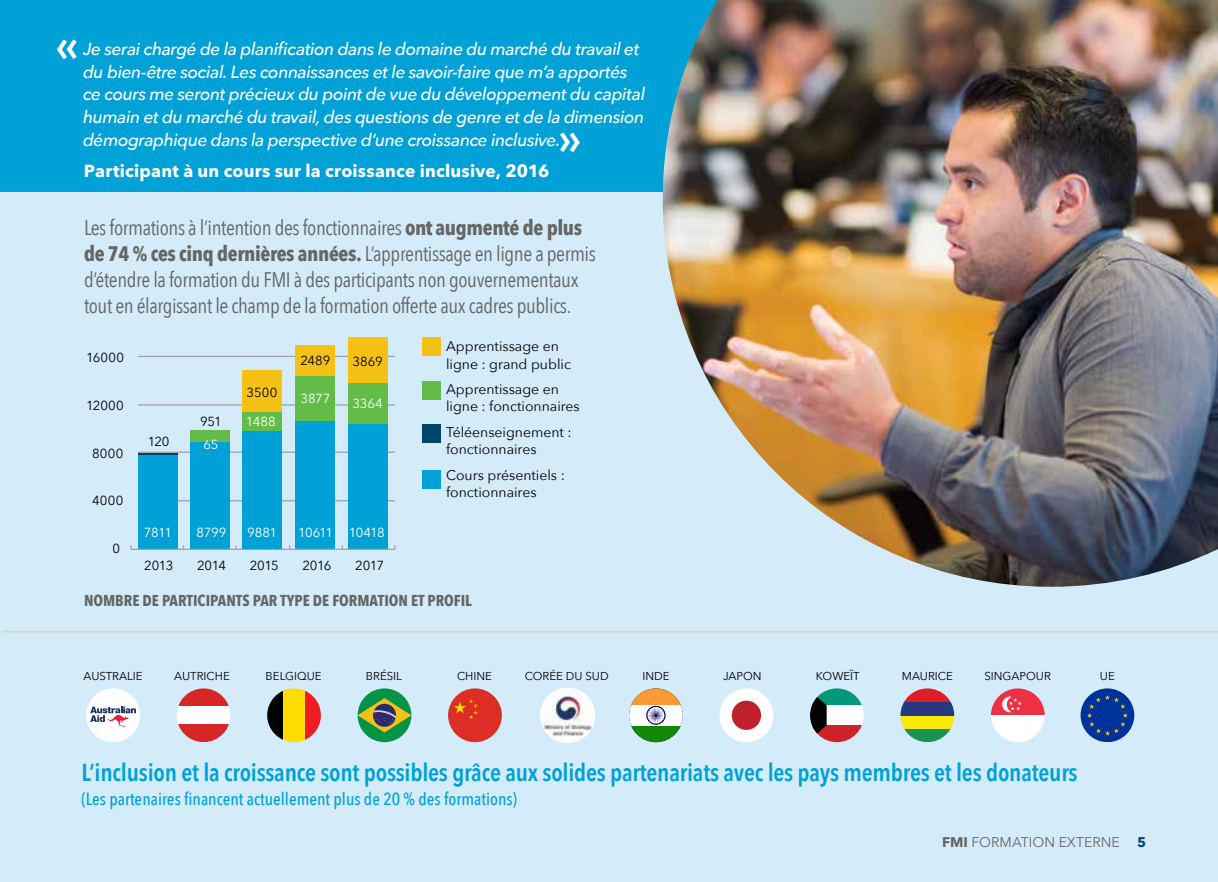
<style>
.page{position:relative;width:1218px;height:882px;background:#d4ecfa}
.page>*{position:absolute;margin:0;border:0;box-sizing:border-box;transform-origin:0 0}
.t1{font:600 43.75px "Avenir Next";color:#fff}
.t2{font:600 24.5px "Avenir Next Condensed";letter-spacing:-.01em;color:#00a1d7}
.t3{font:21px/26.2px "Avenir Next Condensed";letter-spacing:-.02em;color:#656665}
.t4{font:italic 500 17.5px/22.8px "Avenir Next";letter-spacing:-.025em;color:#fff}
.t5{font:500 17.5px "Avenir Next Condensed";color:#00a1d7}
.t6{font:700 17.5px "Avenir Next";letter-spacing:.01em;color:#fff}
.t7{font:700 15.75px "Avenir Next Condensed";color:#656665}
.t8{font:14px/17.5px "Avenir Next";color:#000}
.t9{font:14px "Avenir Next";color:#656665}
.t10{font:13.12px "Avenir Next";letter-spacing:-.01em;color:#010101}
.t11{font:13.12px "Avenir Next";letter-spacing:-.02em;color:#fff}
.t12{font:13.12px "Avenir Next";letter-spacing:-.005em;color:#000}
.t13{font:13.12px "Avenir Next";letter-spacing:-.045em;color:#fff}
.t14{font:11.38px "Avenir Next";color:#000}
.s1{font-weight:700}
.s2{font-weight:700;color:#00436c}
</style>
<div class="page">
<hr style="left:2px;top:631px;width:1216px;height:1px;background:#d3d2d1">
<div style="left:0;top:0;width:772px;height:191px;background:#00a1d7"></div>
<img style="left:663px;top:0;width:555px;height:587px">
<svg style="left:178px;top:724px;width:51px;height:18px"></svg>
<svg style="left:178px;top:688px;width:51px;height:18px"></svg>
<div style="left:177px;top:706px;width:53px;height:18px;background:#fff"></div>
<svg style="left:267px;top:691px;width:16px;height:49px"></svg>
<div style="left:283px;top:688px;width:22px;height:54px;background:#fddd01"></div>
<svg style="left:305px;top:691px;width:16px;height:49px"></svg>
<div style="left:448px;top:688px;width:54px;height:54px;background:#dd2e26;border-radius:27px"></div>
<svg style="left:448px;top:697px;width:54px;height:45px"></svg>
<div style="left:358px;top:688px;width:53px;height:54px;background:#039347;border-radius:27px"></div>
<svg style="left:358px;top:693px;width:53px;height:45px"></svg>
<div style="left:86px;top:688px;width:54px;height:54px;background:#fff;border-radius:50%"></div>
<svg style="left:90px;top:707px;width:46px;height:20px"></svg>
<div style="left:1081px;top:688px;width:53px;height:54px;background:#039;border-radius:27px"></div>
<svg style="left:1087px;top:695px;width:41px;height:41px"></svg>
<div style="left:540px;top:688px;width:55px;height:55px;background:#fff;border-radius:50%"></div>
<img style="left:541px;top:689px;width:53px;height:52px">
<div style="left:720px;top:688px;width:53px;height:54px;background:#fff;border-radius:50%"></div>
<div style="left:732px;top:701px;width:29px;height:29px;background:#bf202a;border-radius:50%"></div>
<svg style="left:827px;top:725px;width:35px;height:17px"></svg>
<div style="left:810px;top:705px;width:54px;height:20px;background:#fff"></div>
<svg style="left:827px;top:688px;width:35px;height:17px"></svg>
<svg style="left:810px;top:690px;width:17px;height:50px"></svg>
<svg style="left:904px;top:688px;width:47px;height:14px"></svg>
<svg style="left:904px;top:729px;width:47px;height:13px"></svg>
<div style="left:901px;top:715px;width:53px;height:14px;background:#fbea09"></div>
<div style="left:901px;top:702px;width:53px;height:13px;background:#26397f"></div>
<svg style="left:991px;top:688px;width:54px;height:27px"></svg>
<svg style="left:991px;top:715px;width:54px;height:27px"></svg>
<svg style="left:1002px;top:697px;width:20px;height:15px"></svg>
<div style="left:629px;top:705px;width:54px;height:21px;background:#fff"></div>
<svg style="left:631px;top:726px;width:50px;height:16px"></svg>
<svg style="left:631px;top:688px;width:50px;height:17px"></svg>
<svg style="left:646px;top:705px;width:20px;height:20px"></svg>
<div style="left:422px;top:337px;width:19px;height:19px;background:#f6c115"></div>
<div style="left:422px;top:381px;width:19px;height:19px;background:#63bc47"></div>
<div style="left:422px;top:424px;width:19px;height:19px;background:#00436c"></div>
<div style="left:422px;top:470px;width:19px;height:19px;background:#00a1d7"></div>
<hr style="left:138px;top:500px;width:257px;height:1px;background:#a4a2a2">
<hr style="left:138px;top:452px;width:257px;height:1px;background:#a4a2a2">
<hr style="left:138px;top:404px;width:257px;height:2px;background:#a4a2a2">
<hr style="left:138px;top:356px;width:257px;height:1px;background:#a4a2a2">
<hr style="left:138px;top:328px;width:257px;height:1px;background:#a4a2a2">
<div style="left:138px;top:454px;width:40px;height:95px;background:#00a1d7"></div>
<hr style="left:138px;top:453px;width:40px;height:1px;background:#00436c">
<div style="left:190px;top:442px;width:40px;height:107px;background:#00a1d7"></div>
<div style="left:190px;top:430px;width:40px;height:12px;background:#63bc47"></div>
<div style="left:348px;top:424px;width:40px;height:125px;background:#00a1d7"></div>
<div style="left:348px;top:383px;width:40px;height:41px;background:#63bc47"></div>
<div style="left:348px;top:337px;width:40px;height:46px;background:#f6c115"></div>
<div style="left:295px;top:421px;width:40px;height:128px;background:#00a1d7"></div>
<div style="left:295px;top:375px;width:40px;height:46px;background:#63bc47"></div>
<div style="left:295px;top:345px;width:40px;height:30px;background:#f6c115"></div>
<hr style="left:131px;top:549px;width:264px;height:1px;background:#a4a2a2">
<div style="left:242px;top:431px;width:39px;height:118px;background:#00a1d7"></div>
<div style="left:242px;top:412px;width:39px;height:19px;background:#63bc47"></div>
<div style="left:242px;top:370px;width:39px;height:42px;background:#f6c115"></div>
<h1 class="t1" style="left:56px;top:7px;width:24px">«</h1>
<p class="t4" style="left:83px;top:37px;width:564px">Je serai chargé de la planification dans le domaine du marché du travail et du bien-être social. Les connaissances et le savoir-faire que m’a apportés ce cours me seront précieux du point de vue du développement du capital humain et du marché du travail, des questions de genre et de la dimension démographique dans la perspective d’une croissance inclusive.</p>
<h1 class="t1" style="left:559px;top:100px;width:24px">»</h1>
<p class="t6" style="left:84px;top:156px;width:467px">Participant à un cours sur la croissance inclusive, 2016</p>
<p class="t3" style="left:84px;top:213px;width:513px">Les formations à l’intention des fonctionnaires <span class="s1">ont augmenté de plus de 74 % ces cinq dernières années.</span> L’apprentissage en ligne a permis d’étendre la formation du FMI à des participants non gouvernementaux tout en élargissant le champ de la formation offerte aux cadres publics.</p>
<p class="t10" style="left:86px;top:298px;width:40px">20000</p>
<p class="t10" style="left:86px;top:346px;width:39px">16000</p>
<p class="t10" style="left:86px;top:394px;width:39px">12000</p>
<p class="t10" style="left:92px;top:442px;width:33px">8000</p>
<p class="t10" style="left:92px;top:490px;width:33px">4000</p>
<p class="t10" style="left:113px;top:538px;width:9px">0</p>
<p class="t10" style="left:200px;top:411px;width:23px">951</p>
<p class="t10" style="left:148px;top:430px;width:23px">120</p>
<p class="t11" style="left:203px;top:433px;width:17px">65</p>
<p class="t12" style="left:247px;top:381px;width:32px">3500</p>
<p class="t11" style="left:246px;top:411px;width:31px">1488</p>
<p class="t12" style="left:300px;top:350px;width:32px">2489</p>
<p class="t12" style="left:353px;top:351px;width:32px">3869</p>
<p class="t11" style="left:300px;top:388px;width:31px">3877</p>
<p class="t11" style="left:352px;top:393px;width:32px">3364</p>
<p class="t11" style="left:247px;top:521px;width:32px">9881</p>
<p class="t11" style="left:144px;top:521px;width:30px">7811</p>
<p class="t11" style="left:196px;top:521px;width:31px">8799</p>
<p class="t13" style="left:298px;top:521px;width:88px">10611 10418</p>
<p class="t10" style="left:144px;top:554px;width:31px">2013</p>
<p class="t10" style="left:197px;top:554px;width:31px">2014</p>
<p class="t10" style="left:250px;top:554px;width:31px">2015</p>
<p class="t10" style="left:302px;top:554px;width:31px">2016</p>
<p class="t10" style="left:355px;top:554px;width:30px">2017</p>
<p class="t8" style="left:446px;top:337px;width:126px">Apprentissage en ligne : grand public</p>
<p class="t8" style="left:446px;top:380px;width:135px">Apprentissage en ligne : fonctionnaires</p>
<p class="t8" style="left:446px;top:423px;width:127px">Téléenseignement : fonctionnaires</p>
<p class="t8" style="left:446px;top:465px;width:120px">Cours présentiels : fonctionnaires</p>
<p class="t7" style="left:84px;top:591px;width:389px">NOMBRE DE PARTICIPANTS PAR TYPE DE FORMATION ET PROFIL</p>
<p class="t14" style="left:83px;top:667px;width:61px">AUSTRALIE</p>
<p class="t14" style="left:174px;top:667px;width:57px">AUTRICHE</p>
<p class="t14" style="left:266px;top:667px;width:57px">BELGIQUE</p>
<p class="t14" style="left:366px;top:667px;width:38px">BRÉSIL</p>
<p class="t14" style="left:457px;top:667px;width:36px">CHINE</p>
<p class="t14" style="left:525px;top:667px;width:86px">CORÉE DU SUD</p>
<p class="t14" style="left:642px;top:667px;width:29px">INDE</p>
<p class="t14" style="left:723px;top:667px;width:40px">JAPON</p>
<p class="t14" style="left:816px;top:667px;width:46px">KOWEÏT</p>
<p class="t14" style="left:902px;top:667px;width:52px">MAURICE</p>
<p class="t14" style="left:984px;top:667px;width:68px">SINGAPOUR</p>
<p class="t14" style="left:1100px;top:667px;width:16px">UE</p>
<h2 class="t2" style="left:81px;top:751px;width:998px">L’inclusion et la croissance sont possibles grâce aux solides partenariats avec les pays membres et les donateurs</h2>
<p class="t5" style="left:81px;top:789px;width:437px">(Les partenaires financent actuellement plus de 20 % des formations)</p>
<p class="t9" style="left:942px;top:830px;width:206px"><span class="s1">FMI</span> FORMATION EXTERNE <span class="s2">5</span></p>
</div>
